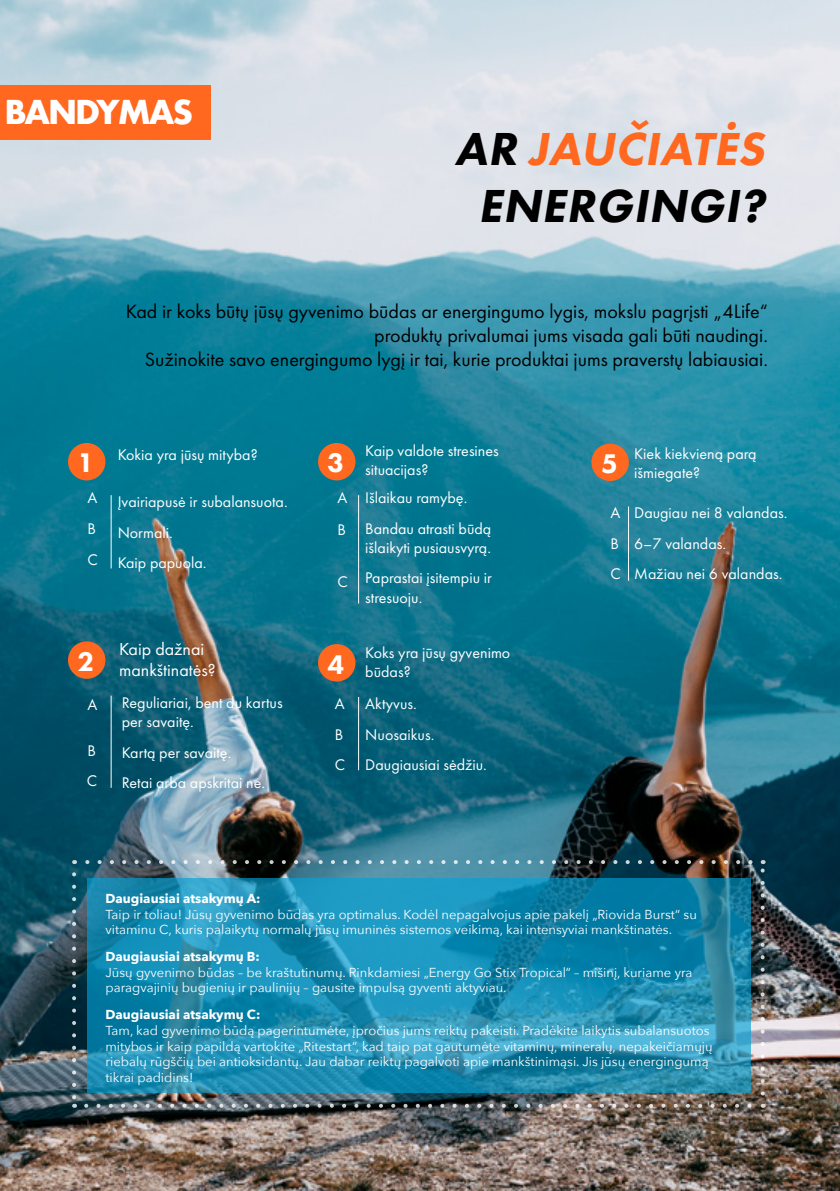
<style>
.page{position:relative;width:840px;height:1191px;background:#fff}
.page>*{position:absolute;margin:0;border:0;box-sizing:border-box;transform-origin:0 0}
.t1{font:italic 800 48px/57.6px "Futura PT";color:#000;text-align:center}
.t2{font:700 32px "Futura";letter-spacing:-.065em;color:#fff}
.t3{font:800 28px "Futura PT";color:#fff}
.t4{font:20px/24px "Futura PT";color:#000;text-align:right}
.t5{font:18px/21.6px "Futura PT";color:#fff}
.t6{font:16px/30.6px "Futura PT";color:#fff}
.t7{font:13px/15.6px "Avenir Next";color:#fff}
.t8{font:700 13px "Avenir Next";color:#fff}
.s1{color:#ff681e}
</style>
<div class="page">
<img style="left:0;top:0;width:839px;height:1191px">
<div style="left:68px;top:443px;width:37px;height:37px;background:#ff681e;border-radius:50%"></div>
<div style="left:68px;top:641px;width:37px;height:38px;background:#ff681e;border-radius:50%"></div>
<div style="left:318px;top:644px;width:37px;height:37px;background:#ff681e;border-radius:50%"></div>
<div style="left:591px;top:443px;width:37px;height:38px;background:#ff681e;border-radius:50%"></div>
<hr style="left:111px;top:495px;width:1px;height:73px;background:#fff">
<div style="left:318px;top:443px;width:37px;height:37px;background:#ff681e;border-radius:50%"></div>
<hr style="left:358px;top:495px;width:1px;height:108px;background:#fff">
<hr style="left:358px;top:697px;width:1px;height:73px;background:#fff">
<hr style="left:111px;top:695px;width:1px;height:93px;background:#fff">
<hr style="left:627px;top:506px;width:1px;height:75px;background:#fff">
<img style="left:86px;top:1103px;width:670px;height:4px">
<svg style="left:72px;top:874px;width:4px;height:233px"></svg>
<svg style="left:760px;top:860px;width:4px;height:233px"></svg>
<svg style="left:74px;top:860px;width:676px;height:4px;background:#627d87"></svg>
<svg style="left:87px;top:878px;width:663px;height:215px;background:#1c8cb1"></svg>
<div style="left:0;top:85px;width:211px;height:55px;background:#ff681e"></div>
<h2 class="t2" style="left:5px;top:89px;width:190px">BANDYMAS</h2>
<h1 class="t1" style="left:454px;top:119px;width:320px">AR <span class="s1">JAUČIATĖS<br></span>ENERGINGI?</h1>
<h3 class="t4" style="left:126px;top:299px;width:643px">Kad ir koks būtų jūsų gyvenimo būdas ar energingumo lygis, mokslu pagrįsti „4Life“ produktų privalumai jums visada gali būti naudingi.<br>Sužinokite savo energingumo lygį ir tai, kurie produktai jums praverstų labiausiai.</h3>
<h3 class="t3" style="left:327px;top:445px;width:18px">3</h3>
<p class="t6" style="left:365px;top:441px;width:135px;line-height:19.2px">Kaip valdote stresines situacijas?</p>
<p class="t6" style="left:365px;top:482px;width:127px">Išlaikau ramybę.<br>Bandau atrasti būdą</p>
<p class="t6" style="left:365px;top:532px;width:128px">išlaikyti pusiausvyrą.<br>Paprastai įsitempiu ir</p>
<p class="t6" style="left:365px;top:582px;width:59px">stresuoju.</p>
<p class="t6" style="left:118px;top:439px;width:141px">Kokia yra jūsų mityba?</p>
<p class="t6" style="left:118px;top:486px;width:171px">Įvairiapusė ir subalansuota.<br>Normali.<br>Kaip papuola.</p>
<h3 class="t3" style="left:78px;top:445px;width:18px">1</h3>
<p class="t6" style="left:87px;top:483px;width:12px;text-align:justify">A B C</p>
<p class="t6" style="left:337px;top:482px;width:11px;line-height:32px">A<br>B</p>
<p class="t6" style="left:337px;top:566px;width:12px">C</p>
<h3 class="t5" style="left:119px;top:637px;width:98px">Kaip dažnai mankštinatės?</h3>
<h3 class="t3" style="left:78px;top:644px;width:18px">2</h3>
<h3 class="t3" style="left:327px;top:646px;width:18px">4</h3>
<p class="t6" style="left:87px;top:689px;width:11px">A</p>
<p class="t6" style="left:87px;top:735px;width:10px">B</p>
<p class="t6" style="left:87px;top:765px;width:12px">C</p>
<p class="t6" style="left:122px;top:693px;width:162px;line-height:19.2px">Reguliariai, bent du kartus per savaitę.</p>
<p class="t6" style="left:122px;top:737px;width:145px">Kartą per savaitę.<br>Retai arba apskritai ne.</p>
<p class="t6" style="left:334px;top:688px;width:12px;text-align:justify">A B C</p>
<p class="t6" style="left:365px;top:643px;width:146px;line-height:19.2px">Koks yra jūsų gyvenimo būdas?</p>
<p class="t6" style="left:365px;top:688px;width:123px">Aktyvus.<br>Nuosaikus.<br>Daugiausiai sėdžiu.</p>
<h3 class="t3" style="left:600px;top:446px;width:18px">5</h3>
<p class="t6" style="left:610px;top:497px;width:12px;text-align:justify">A B C</p>
<p class="t6" style="left:634px;top:443px;width:124px;line-height:19.2px">Kiek kiekvieną parą išmiegate?</p>
<p class="t6" style="left:634px;top:497px;width:154px">Daugiau nei 8 valandas.<br>6–7 valandas.<br>Mažiau nei 6 valandas.</p>
<p class="t8" style="left:105px;top:887px;width:156px">Daugiausiai atsakymų A:</p>
<p class="t7" style="left:105px;top:905px;width:592px">Taip ir toliau! Jūsų gyvenimo būdas yra optimalus. Kodėl nepagalvojus apie pakelį „Riovida Burst“ su vitaminu C, kuris palaikytų normalų jūsų imuninės sistemos veikimą, kai intensyviai mankštinatės.</p>
<p class="t8" style="left:105px;top:945px;width:156px">Daugiausiai atsakymų B:</p>
<p class="t7" style="left:105px;top:964px;width:588px">Jūsų gyvenimo būdas – be kraštutinumų. Rinkdamiesi „Energy Go Stix Tropical“ – mišinį, kuriame yra paragvajinių bugienių ir paulinijų – gausite impulsą gyventi aktyviau.</p>
<p class="t8" style="left:105px;top:1003px;width:156px">Daugiausiai atsakymų C:</p>
<p class="t7" style="left:105px;top:1022px;width:608px">Tam, kad gyvenimo būdą pagerintumėte, įpročius jums reiktų pakeisti. Pradėkite laikytis subalansuotos mitybos ir kaip papildą vartokite „Ritestart“, kad taip pat gautumėte vitaminų, mineralų, nepakeičiamųjų riebalų rūgščių bei antioksidantų. Jau dabar reiktų pagalvoti apie mankštinimąsi. Jis jūsų energingumą tikrai padidins!</p>
</div>
